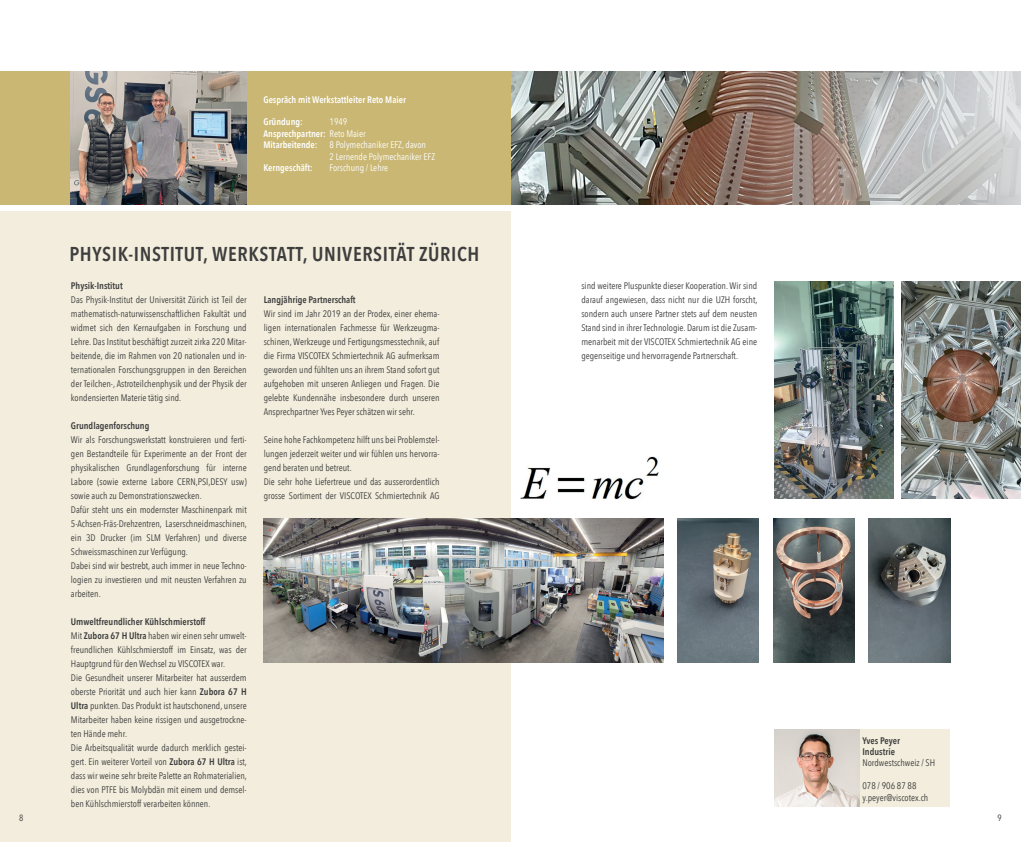
<style>
.page{position:relative;width:1021px;height:842px;background:#fff}
.page>*{position:absolute;margin:0;border:0;box-sizing:border-box;transform-origin:0 0}
.t1{font:600 20px "Avenir Next Condensed";letter-spacing:.03em;color:#3e3e3f}
.t2{font:9.5px/14px "Avenir Next Condensed";color:#3e3e3f}
.t3{font:600 9.5px/11.4px "Avenir Next Condensed";color:#fff}
.t4{font:600 9.5px/11.4px "Avenir Next Condensed";color:#3e3e3f}
.t5{font:9.5px/11.4px "Avenir Next Condensed";color:#fff}
.t6{font:9px "Avenir Next Condensed";color:#3e3e3f}
.s1{font-weight:400}
.s2{font-weight:600}
</style>
<div class="page">
<img style="left:510px;top:71px;width:203px;height:134px">
<div style="left:859px;top:729px;width:91px;height:77px;background:#f2eddc"></div>
<img style="left:774px;top:729px;width:85px;height:77px">
<svg style="left:713px;top:71px;width:307px;height:134px;background:#ada29d"></svg>
<div style="left:0;top:71px;width:510px;height:134px;background:#c9b773"></div>
<div style="left:0;top:212px;width:510px;height:630px;background:#f2eddc"></div>
<img style="left:71px;top:71px;width:176px;height:134px">
<img style="left:774px;top:282px;width:119px;height:217px">
<img style="left:901px;top:282px;width:119px;height:217px">
<img style="left:677px;top:518px;width:81px;height:144px">
<img style="left:264px;top:518px;width:399px;height:144px">
<img style="left:773px;top:518px;width:81px;height:144px">
<img style="left:868px;top:518px;width:82px;height:144px">
<img style="left:520px;top:456px;width:139px;height:44px">
<p class="t6" style="left:19px;top:810px;width:6px">8</p>
<p class="t3" style="left:263px;top:93px;width:144px">Gespräch mit Werkstattleiter Reto Maier</p>
<p class="t3" style="left:263px;top:116px;width:41px">Gründung:</p>
<p class="t3" style="left:263px;top:116px;width:104px;text-indent:66px"><span class="s1">1949<br></span>Ansprechpartner: <span class="s1">Reto Maier<br></span>Mitarbeitende:</p>
<p class="t5" style="left:329px;top:139px;width:107px">8 Polymechaniker EFZ, davon<br>2 Lernende Polymechaniker EFZ</p>
<p class="t3" style="left:263px;top:162px;width:51px">Kerngeschäft:</p>
<p class="t5" style="left:329px;top:162px;width:60px">Forschung / Lehre</p>
<h1 class="t1" style="left:69px;top:236px;width:411px">PHYSIK-INSTITUT, WERKSTATT, UNIVERSITÄT ZÜRICH</h1>
<p class="t4" style="left:71px;top:279px;width:53px">Physik-Institut</p>
<p class="t2" style="left:71px;top:292px;width:177px;text-align:justify">Das Physik-Institut der Universität Zürich ist Teil der mathematisch-naturwissenschaftlichen Fakultät und widmet sich den Kernaufgaben in Forschung und Lehre. Das Institut beschäftigt zurzeit zirka 220 Mitar&shy;beitende, die im Rahmen von 20 nationalen und in&shy;ternationalen Forschungsgruppen in den Bereichen der Teilchen-, Astroteilchenphysik und der Physik der kondensierten Materie tätig sind.</p>
<p class="t4" style="left:71px;top:419px;width:80px">Grundlagenforschung</p>
<p class="t2" style="left:71px;top:432px;width:178px">Wir als Forschungswerkstatt konstruieren und ferti&shy;gen Bestandteile für Experimente an der Front der physikalischen Grundlagenforschung für interne Labore (sowie externe Labore CERN,PSI,DESY usw) sowie auch zu Demonstrationszwecken.<br>Dafür steht uns ein modernster Maschinenpark mit 5-Achsen-Fräs-Drehzentren, Laserschneidmaschinen, ein 3D Drucker (im SLM Verfahren) und diverse Schweissmaschinen zur Verfügung.<br>Dabei sind wir bestrebt, auch immer in neue Techno&shy;logien zu investieren und mit neusten Verfahren zu arbeiten.</p>
<p class="t2" style="left:71px;top:614px;width:178px"><span class="s2">Umweltfreundlicher Kühlschmierstoff<br></span>Mit <span class="s2">Zubora 67 H Ultra</span> haben wir einen sehr umwelt&shy;freundlichen Kühlschmierstoff im Einsatz, was der Hauptgrund für den Wechsel zu VISCOTEX war.<br>Die Gesundheit unserer Mitarbeiter hat ausserdem oberste Priorität und auch hier kann <span class="s2">Zubora 67 H Ultra</span> punkten. Das Produkt ist hautschonend, unsere Mitarbeiter haben keine rissigen und ausgetrockne&shy;ten Hände mehr.<br>Die Arbeitsqualität wurde dadurch merklich gestei&shy;gert. Ein weiterer Vorteil von <span class="s2">Zubora 67 H Ultra</span> ist, dass wir weine sehr breite Palette an Rohmaterialien, dies von PTFE bis Molybdän mit einem und demsel&shy;ben Kühlschmierstoff verarbeiten können.</p>
<p class="t4" style="left:264px;top:294px;width:93px">Langjährige Partnerschaft</p>
<p class="t2" style="left:264px;top:306px;width:177px;text-align:justify">Wir sind im Jahr 2019 an der Prodex, einer ehema&shy;ligen internationalen Fachmesse für Werkzeugma&shy;schinen, Werkzeuge und Fertigungsmesstechnik, auf die Firma VISCOTEX Schmiertechnik AG aufmerksam geworden und fühlten uns an ihrem Stand sofort gut aufgehoben mit unseren Anliegen und Fragen. Die gelebte Kundennähe insbesondere durch unseren Ansprechpartner Yves Peyer schätzen wir sehr.</p>
<p class="t2" style="left:264px;top:432px;width:177px">Seine hohe Fachkompetenz hilft uns bei Problemstel&shy;lungen jederzeit weiter und wir fühlen uns hervorra&shy;gend beraten und betreut.<br>Die sehr hohe Liefertreue und das ausserordentlich grosse Sortiment der VISCOTEX Schmiertechnik AG</p>
<p class="t2" style="left:581px;top:278px;width:178px;text-align:justify">sind weitere Pluspunkte dieser Kooperation. Wir sind darauf angewiesen, dass nicht nur die UZH forscht, sondern auch unsere Partner stets auf dem neusten Stand sind in ihrer Technologie. Darum ist die Zusam&shy;menarbeit mit der VISCOTEX Schmiertechnik AG eine gegenseitige und hervorragende Partnerschaft.</p>
<p class="t4" style="left:862px;top:734px;width:39px">Yves Peyer<br>Industrie</p>
<p class="t2" style="left:862px;top:755px;width:74px">Nordwestschweiz / SH</p>
<p class="t2" style="left:862px;top:780px;width:67px;line-height:11.4px">078 / 906 87 88 y.peyer@viscotex.ch</p>
<p class="t6" style="left:997px;top:810px;width:6px">9</p>
</div>
